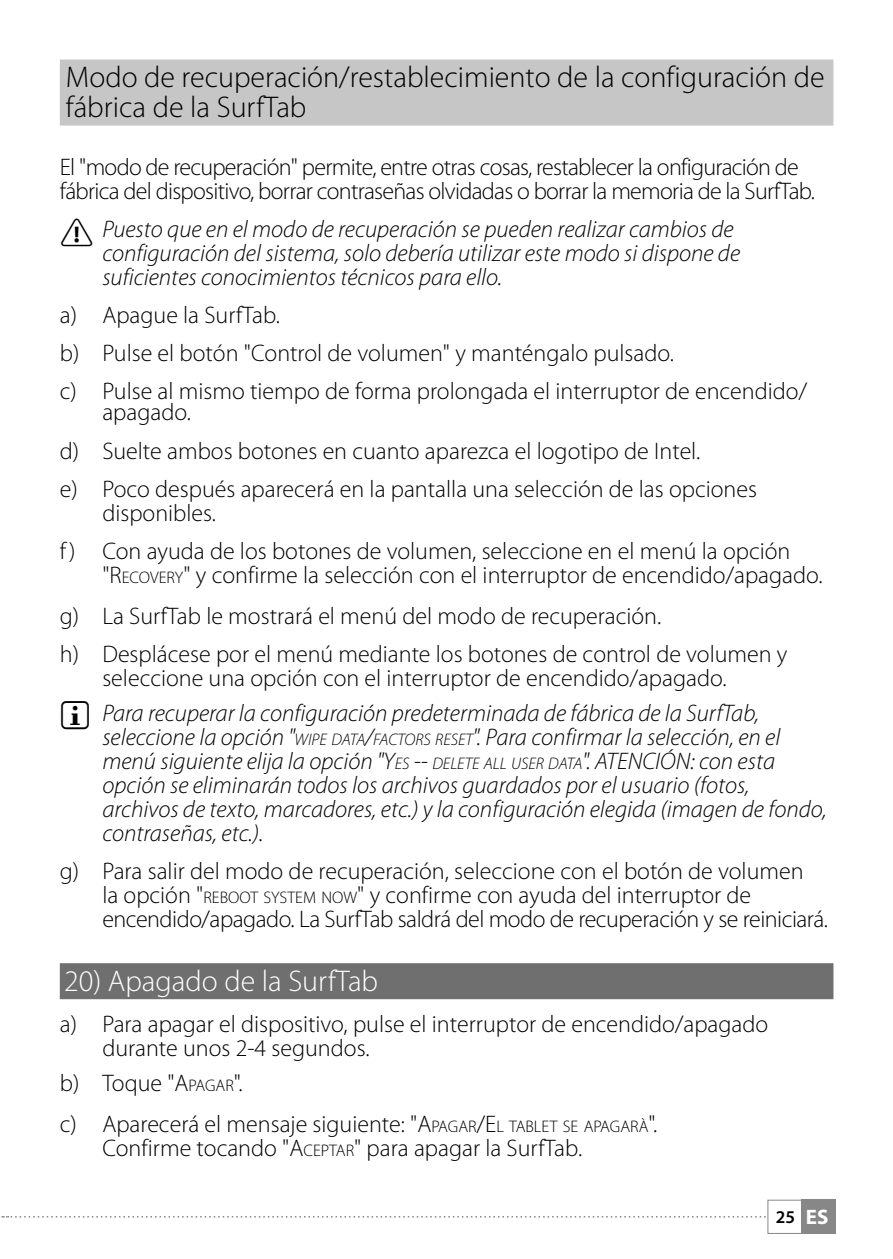
<style>
.page{position:relative;width:893px;height:1259px;background:#fff}
.page>*{position:absolute;margin:0;border:0;box-sizing:border-box;transform-origin:0 0}
.t1{font:300 30px/30px "Myriad Pro";color:#000}
.t2{font:300 30px "Myriad Pro";color:#fff}
.t3{font:300 24px/38.1px "Myriad Pro";color:#000}
.t4{font:italic 300 24px/24px "Myriad Pro";color:#000}
.t5{font:300 24px/24px "Myriad Pro";letter-spacing:-.03em;color:#000}
.t6{font:600 18px "Myriad Pro";color:#000}
.s1{font-style:inherit}
.s2{font-size:16.8px}
.s3{font-weight:700;font-size:21px;color:#fff}
</style>
<div class="page">
<div style="left:801px;top:1200px;width:35px;height:34px;background:#878787"></div>
<div style="left:767px;top:1199px;width:69px;height:34px;border:1px solid #878787"></div>
<svg style="left:1px;top:1216px;width:765px;height:1px"></svg>
<div style="left:60px;top:60px;width:773px;height:66px;background:#c6c6c6"></div>
<div style="left:60px;top:963px;width:773px;height:36px;background:#706f6f"></div>
<p class="t1" style="left:66px;top:63px;width:760px">Modo de recuperación/restablecimiento de la configuración de fábrica de la SurfTab</p>
<p class="t5" style="left:60px;top:156px;width:757px">El "modo de recuperación" permite, entre otras cosas, restablecer la onfiguración de fábrica del dispositivo, borrar contraseñas olvidadas o borrar la memoria de la SurfTab.</p>
<p class="t4" style="left:102px;top:218px;width:639px">Puesto que en el modo de recuperación se pueden realizar cambios de configuración del sistema, solo debería utilizar este modo si dispone de suficientes conocimientos técnicos para ello.</p>
<p class="t3" style="left:60px;top:297px;width:749px">a) Apague la SurfTab.<br>b) Pulse el botón "Control de volumen" y manténgalo pulsado.<br>c) Pulse al mismo tiempo de forma prolongada el interruptor de encendido/</p>
<p class="t3" style="left:60px;top:394px;width:699px;text-indent:43px">apagado.<br>d) Suelte ambos botones en cuanto aparezca el logotipo de Intel.<br>e) Poco después aparecerá en la pantalla una selección de las opciones</p>
<p class="t3" style="left:60px;top:494px;width:732px;text-indent:43px">disponibles.<br>f ) Con ayuda de los botones de volumen, seleccione en el menú la opción</p>
<p class="t3" style="left:60px;top:554px;width:764px;line-height:41.1px;text-indent:43px">"<span class="s1">R</span><span class="s2">ECOVERY</span>" y confirme la selección con el interruptor de encendido/apagado. g) La SurfTab le mostrará el menú del modo de recuperación.</p>
<p class="t3" style="left:102px;top:642px;width:687px;line-height:24px;text-indent:-43px">h) Desplácese por el menú mediante los botones de control de volumen y seleccione una opción con el interruptor de encendido/apagado.</p>
<p class="t4" style="left:102px;top:701px;width:726px">Para recuperar la configuración predeterminada de fábrica de la SurfTab, seleccione la opción "<span class="s2">WIPE DATA</span><span class="s1">/</span><span class="s2">FA CTORS RESET</span>". Para confirmar la selección, en el menú siguiente elija la opción "<span class="s1">Y</span><span class="s2">ES</span> <span class="s1">--</span> <span class="s2">DELETE ALL USER DATA</span>". ATENCIÓN: con esta opción se eliminarán todos los archivos guardados por el usuario (fotos, archivos de texto, marcadores, etc.) y la configuración elegida (imagen de fondo, contraseñas, etc.).</p>
<p class="t3" style="left:102px;top:859px;width:727px;line-height:24px;text-indent:-43px">g) Para salir del modo de recuperación, seleccione con el botón de volumen<br>la opción "<span class="s2">REBOOT SYSTEM NOW</span>" y confirme con ayuda del interruptor de encendido/apagado. La SurfTab saldrá del modo de recuperación y se reiniciará.</p>
<p class="t2" style="left:64px;top:964px;width:316px">20) Apagado de la SurfTab</p>
<p class="t3" style="left:102px;top:1012px;width:667px;line-height:24px;text-indent:-43px">a) Para apagar el dispositivo, pulse el interruptor de encendido/apagado durante unos 2-4 segundos.</p>
<p class="t3" style="left:60px;top:1062px;width:599px;line-height:41.1px">b) Toque "<span class="s1">A</span><span class="s2">PAGAR</span>".<br>c) Aparecerá el mensaje siguiente: "<span class="s1">A</span><span class="s2">PAGAR</span><span class="s1">/E</span> <span class="s2">L TABLET SE APAGARÀ</span>".</p>
<p class="t3" style="left:102px;top:1129px;width:481px">Confirme tocando "<span class="s1">A</span><span class="s2">CEPTAR</span>" para apagar la SurfTab.</p>
<p class="t6" style="left:776px;top:1205px;width:54px">25 <span class="s3">ES</span></p>
</div>
